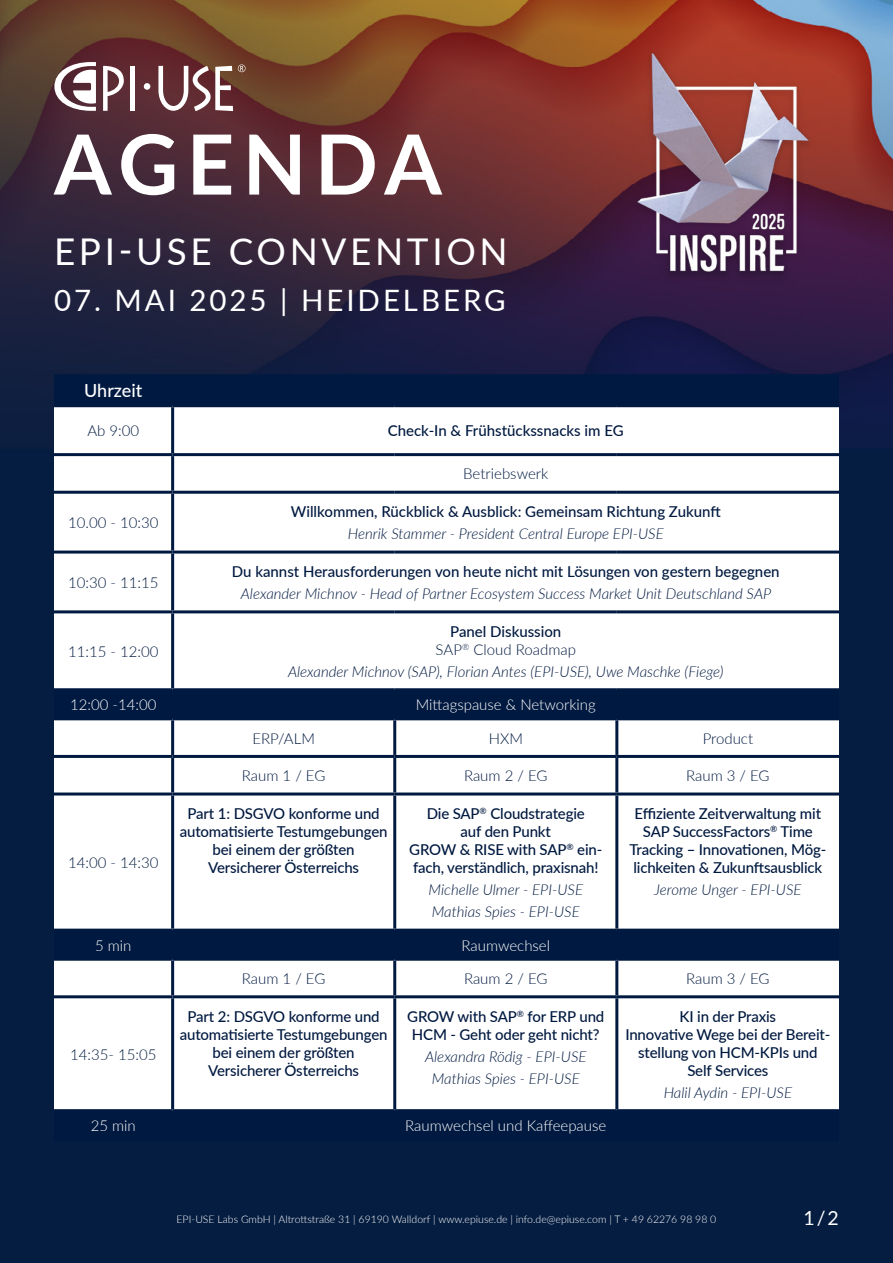
<style>
.page{position:relative;width:893px;height:1263px;background:#fff}
.page>*{position:absolute;margin:0;border:0;box-sizing:border-box;transform-origin:0 0}
.t1{font:700 82.95px "Lato";letter-spacing:.1em;color:#fff}
.t2{font:36.9px "Lato";letter-spacing:.1em;color:#fff}
.t3{font:29.55px "Lato";letter-spacing:.1em;color:#fff}
.t4{font:19.5px "Lato";color:#fff}
.t5{font:500 18px "Lato";color:#fff}
.t6{font:500 15px/18px "Lato";letter-spacing:-.01em;color:#001940;text-align:center}
.t7{font:italic 300 15px "Lato";color:#001940}
.t8{font:300 15px "Lato";color:#001940}
.t9{font:300 15px "Lato";color:#fff}
.Einf__Abs{font:300 10.5px "Lato";color:#fff}
</style>
<div class="page">
<img style="left:0;top:0;width:893px;height:1263px">
<img style="left:568px;top:29px;width:296px;height:257px">
<div style="left:54px;top:374px;width:785px;height:764px;background:#001940"></div>
<svg style="left:54px;top:407px;width:785px;height:702px"></svg>
<hr style="left:171px;top:374px;width:3px;height:30px;background:#001940">
<hr style="left:54px;top:404px;width:119px;height:3px;background:#001940">
<hr style="left:171px;top:407px;width:3px;height:46px;background:#001940">
<hr style="left:54px;top:453px;width:119px;height:3px;background:#001940">
<hr style="left:54px;top:491px;width:119px;height:3px;background:#001940">
<hr style="left:171px;top:494px;width:3px;height:56px;background:#001940">
<hr style="left:54px;top:550px;width:119px;height:3px;background:#001940">
<hr style="left:173px;top:550px;width:222px;height:3px;background:#001940">
<hr style="left:171px;top:553px;width:3px;height:57px;background:#001940">
<hr style="left:395px;top:550px;width:222px;height:3px;background:#001940">
<hr style="left:617px;top:550px;width:222px;height:3px;background:#001940">
<hr style="left:54px;top:610px;width:119px;height:3px;background:#001940">
<hr style="left:173px;top:610px;width:222px;height:3px;background:#001940">
<hr style="left:171px;top:613px;width:3px;height:75px;background:#001940">
<hr style="left:395px;top:610px;width:222px;height:3px;background:#001940">
<hr style="left:617px;top:610px;width:222px;height:3px;background:#001940">
<hr style="left:54px;top:688px;width:119px;height:3px;background:#001940">
<hr style="left:173px;top:688px;width:222px;height:3px;background:#001940">
<hr style="left:171px;top:691px;width:3px;height:26px;background:#001940">
<hr style="left:395px;top:688px;width:222px;height:3px;background:#001940">
<hr style="left:617px;top:688px;width:222px;height:3px;background:#001940">
<hr style="left:54px;top:717px;width:119px;height:3px;background:#001940">
<hr style="left:54px;top:755px;width:119px;height:3px;background:#001940">
<hr style="left:54px;top:792px;width:119px;height:3px;background:#001940">
<hr style="left:54px;top:958px;width:119px;height:3px;background:#001940">
<hr style="left:54px;top:995px;width:119px;height:3px;background:#001940">
<hr style="left:54px;top:1138px;width:119px;height:3px;background:#001940">
<hr style="left:54px;top:929px;width:119px;height:3px;background:#001940">
<hr style="left:54px;top:1109px;width:119px;height:3px;background:#001940">
<hr style="left:173px;top:929px;width:222px;height:3px;background:#001940">
<hr style="left:173px;top:1109px;width:222px;height:3px;background:#001940">
<hr style="left:395px;top:1109px;width:222px;height:3px;background:#001940">
<hr style="left:617px;top:929px;width:222px;height:3px;background:#001940">
<hr style="left:617px;top:1109px;width:222px;height:3px;background:#001940">
<hr style="left:171px;top:795px;width:3px;height:134px;background:#001940">
<hr style="left:171px;top:998px;width:3px;height:111px;background:#001940">
<hr style="left:395px;top:717px;width:222px;height:3px;background:#001940">
<hr style="left:617px;top:717px;width:222px;height:3px;background:#001940">
<hr style="left:617px;top:755px;width:222px;height:3px;background:#001940">
<hr style="left:617px;top:792px;width:222px;height:3px;background:#001940">
<hr style="left:617px;top:958px;width:222px;height:3px;background:#001940">
<hr style="left:617px;top:995px;width:222px;height:3px;background:#001940">
<hr style="left:393px;top:795px;width:3px;height:134px;background:#001940">
<hr style="left:393px;top:998px;width:3px;height:111px;background:#001940">
<hr style="left:395px;top:755px;width:222px;height:3px;background:#001940">
<hr style="left:395px;top:792px;width:222px;height:3px;background:#001940">
<hr style="left:395px;top:958px;width:222px;height:3px;background:#001940">
<hr style="left:395px;top:995px;width:222px;height:3px;background:#001940">
<hr style="left:395px;top:929px;width:222px;height:3px;background:#001940">
<hr style="left:171px;top:456px;width:3px;height:35px;background:#001940">
<hr style="left:171px;top:720px;width:3px;height:35px;background:#001940">
<hr style="left:171px;top:758px;width:3px;height:34px;background:#001940">
<hr style="left:171px;top:961px;width:3px;height:34px;background:#001940">
<hr style="left:173px;top:453px;width:222px;height:3px;background:#001940">
<hr style="left:395px;top:453px;width:222px;height:3px;background:#001940">
<hr style="left:617px;top:453px;width:222px;height:3px;background:#001940">
<hr style="left:173px;top:717px;width:222px;height:3px;background:#001940">
<hr style="left:173px;top:404px;width:222px;height:3px;background:#001940">
<hr style="left:395px;top:404px;width:222px;height:3px;background:#001940">
<hr style="left:617px;top:404px;width:222px;height:3px;background:#001940">
<hr style="left:173px;top:491px;width:222px;height:3px;background:#001940">
<hr style="left:395px;top:491px;width:222px;height:3px;background:#001940">
<hr style="left:617px;top:491px;width:222px;height:3px;background:#001940">
<hr style="left:173px;top:755px;width:222px;height:3px;background:#001940">
<hr style="left:173px;top:792px;width:222px;height:3px;background:#001940">
<hr style="left:173px;top:958px;width:222px;height:3px;background:#001940">
<hr style="left:173px;top:995px;width:222px;height:3px;background:#001940">
<hr style="left:173px;top:1138px;width:222px;height:3px;background:#001940">
<hr style="left:395px;top:1138px;width:222px;height:3px;background:#001940">
<hr style="left:617px;top:1138px;width:222px;height:3px;background:#001940">
<hr style="left:393px;top:720px;width:3px;height:35px;background:#001940">
<hr style="left:615px;top:720px;width:3px;height:35px;background:#001940">
<hr style="left:393px;top:758px;width:3px;height:34px;background:#001940">
<hr style="left:615px;top:758px;width:3px;height:34px;background:#001940">
<hr style="left:393px;top:961px;width:3px;height:34px;background:#001940">
<hr style="left:615px;top:961px;width:3px;height:34px;background:#001940">
<hr style="left:615px;top:795px;width:3px;height:134px;background:#001940">
<hr style="left:615px;top:998px;width:3px;height:111px;background:#001940">
<svg style="left:103px;top:66px;width:21px;height:45px"></svg>
<hr style="left:131px;top:66px;width:4px;height:45px;background:#fff">
<svg style="left:158px;top:64px;width:88px;height:47px"></svg>
<svg style="left:54px;top:62px;width:42px;height:49px"></svg>
<div style="left:144px;top:83px;width:6px;height:7px;background:#fff;border-radius:50%"></div>
<p class="t1" style="left:54px;top:103px;width:389px">AGENDA</p>
<p class="t2" style="left:54px;top:225px;width:455px">EPI-USE CONVENTION</p>
<p class="t3" style="left:54px;top:279px;width:453px">07. MAI 2025 | HEIDELBERG</p>
<p class="t5" style="left:84px;top:378px;width:60px">Uhrzeit</p>
<p class="t8" style="left:87px;top:420px;width:53px">Ab 9:00</p>
<p class="t6" style="left:388px;top:421px;width:237px">Check-In &amp; Frühstückssnacks im EG</p>
<p class="t8" style="left:463px;top:464px;width:87px">Betriebswerk</p>
<p class="t8" style="left:68px;top:512px;width:92px">10.00 - 10:30</p>
<p class="t6" style="left:291px;top:502px;width:431px">Willkommen, Rückblick &amp; Ausblick: Gemeinsam Richtung Zukunft</p>
<p class="t7" style="left:348px;top:523px;width:318px">Henrik Stammer - President Central Europe EPI-USE</p>
<p class="t8" style="left:68px;top:572px;width:92px">10:30 - 11:15</p>
<p class="t8" style="left:68px;top:641px;width:92px">11:15 - 12:00</p>
<p class="t6" style="left:232px;top:562px;width:549px">Du kannst Herausforderungen von heute nicht mit Lösungen von gestern begegnen</p>
<p class="t7" style="left:241px;top:583px;width:532px">Alexander Michnov - Head of Partner Ecosystem Success Market Unit Deutschland SAP</p>
<p class="t6" style="left:450px;top:622px;width:113px">Panel Diskussion</p>
<p class="t8" style="left:436px;top:639px;width:142px">SAP<sup>®</sup> Cloud Roadmap</p>
<p class="t7" style="left:288px;top:661px;width:437px">Alexander Michnov (SAP), Florian Antes (EPI-USE), Uwe Maschke (Fiege)</p>
<p class="t9" style="left:70px;top:694px;width:88px">12:00 -14:00</p>
<p class="t9" style="left:416px;top:694px;width:182px">Mittagspause &amp; Networking</p>
<p class="t8" style="left:252px;top:728px;width:64px">ERP/ALM</p>
<p class="t8" style="left:489px;top:728px;width:36px">HXM</p>
<p class="t8" style="left:703px;top:728px;width:52px">Product</p>
<p class="t8" style="left:242px;top:765px;width:85px">Raum 1 / EG</p>
<p class="t8" style="left:464px;top:765px;width:85px">Raum 2 / EG</p>
<p class="t8" style="left:686px;top:765px;width:85px">Raum 3 / EG</p>
<p class="t8" style="left:68px;top:852px;width:92px">14:00 - 14:30</p>
<p class="t6" style="left:180px;top:804px;width:209px">Part 1: DSGVO konforme und automatisierte Testumgebungen bei einem der größten</p>
<p class="t6" style="left:208px;top:858px;width:153px">Versicherer Österreichs</p>
<p class="t6" style="left:427px;top:804px;width:160px">Die SAP<sup>®</sup> Cloudstrategie auf den Punkt</p>
<p class="t6" style="left:409px;top:840px;width:195px;text-align:left">GROW &amp; RISE with SAP<sup>®</sup> ein&shy;fach, verständlich, praxisnah!</p>
<p class="t7" style="left:428px;top:879px;width:156px">Michelle Ulmer - EPI-USE</p>
<p class="t7" style="left:432px;top:901px;width:149px">Mathias Spies - EPI-USE</p>
<p class="t6" style="left:629px;top:804px;width:198px">Effiziente Zeitverwaltung mit<br>SAP SuccessFactors<sup>®</sup> Time<br>Tracking – Innovationen, Mög&shy;lichkeiten &amp; Zukunftsausblick</p>
<p class="t7" style="left:654px;top:879px;width:149px">Jerome Unger - EPI-USE</p>
<p class="t9" style="left:95px;top:935px;width:38px">5 min</p>
<p class="t9" style="left:461px;top:935px;width:90px">Raumwechsel</p>
<p class="t8" style="left:242px;top:968px;width:85px">Raum 1 / EG</p>
<p class="t8" style="left:464px;top:968px;width:85px">Raum 2 / EG</p>
<p class="t8" style="left:686px;top:968px;width:85px">Raum 3 / EG</p>
<p class="t8" style="left:70px;top:1044px;width:88px">14:35- 15:05</p>
<p class="t6" style="left:180px;top:1006px;width:209px">Part 2: DSGVO konforme und automatisierte Testumgebungen bei einem der größten</p>
<p class="t6" style="left:208px;top:1060px;width:153px">Versicherer Österreichs</p>
<p class="t6" style="left:407px;top:1006px;width:199px">GROW with SAP<sup>®</sup> for ERP und<br>HCM - Geht oder geht nicht?</p>
<p class="t7" style="left:425px;top:1046px;width:163px">Alexandra Rödig - EPI-USE</p>
<p class="t7" style="left:432px;top:1068px;width:149px">Mathias Spies - EPI-USE</p>
<p class="t9" style="left:91px;top:1115px;width:47px">25 min</p>
<p class="t9" style="left:405px;top:1115px;width:203px">Raumwechsel und Kaffeepause</p>
<p class="t6" style="left:680px;top:1006px;width:98px">KI in der Praxis</p>
<p class="t6" style="left:625px;top:1024px;width:207px">Innovative Wege bei der Bereit&shy;stellung von HCM-KPIs und<br>Self Services</p>
<p class="t7" style="left:664px;top:1082px;width:130px">Halil Aydin - EPI-USE</p>
<p class="Einf__Abs" style="left:177px;top:1212px;width:541px">EPI-USE Labs GmbH | Altrottstraße 31 | 69190 Walldorf | www.epiuse.de | info.de@epiuse.com | T + 49 62276 98 98 0</p>
<p class="t4" style="left:804px;top:1203px;width:37px">1/2</p>
</div>
